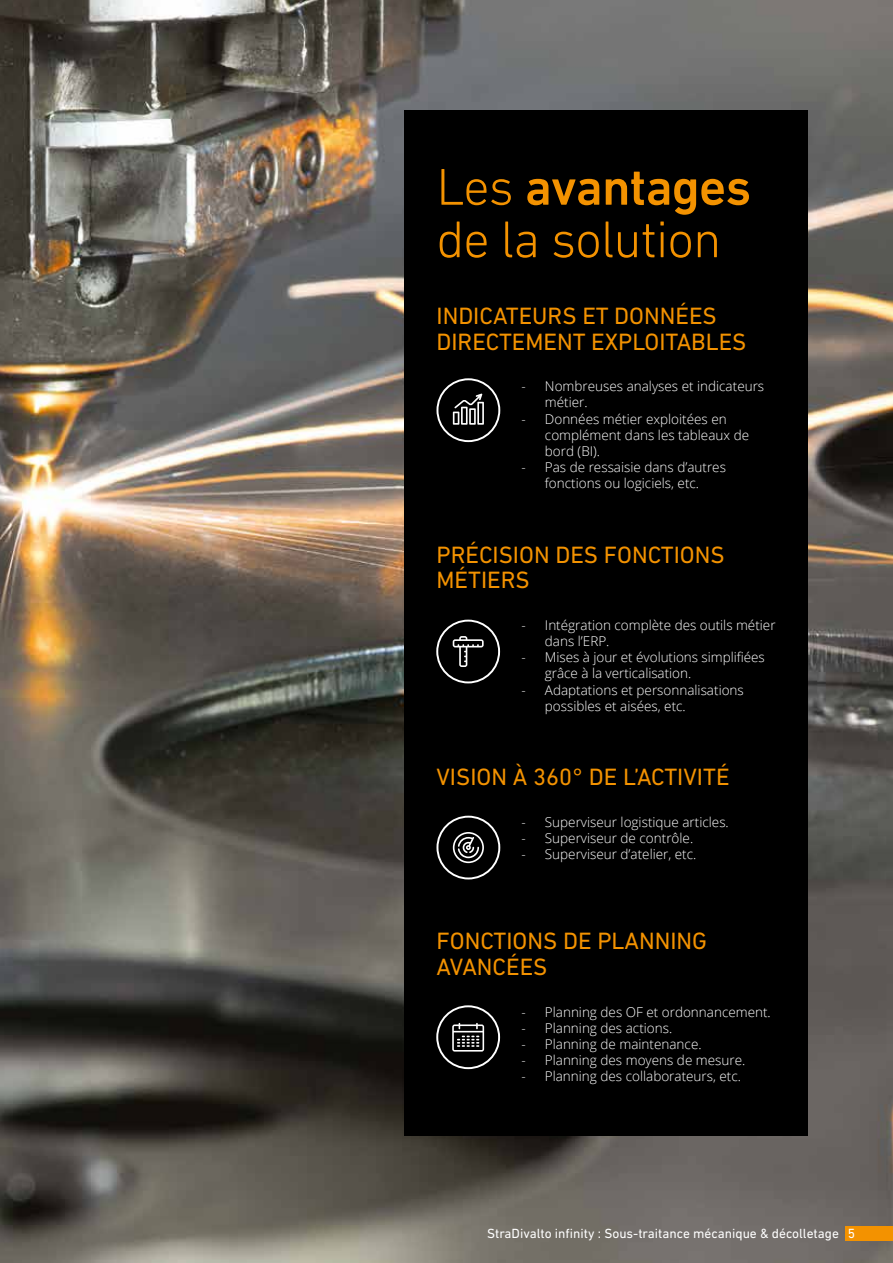
<style>
.page{position:relative;width:893px;height:1263px;background:#fff}
.page>*{position:absolute;margin:0;border:0;box-sizing:border-box;transform-origin:0 0}
.t1{font:300 52.5px/52.5px "DIN Next LT Pro";letter-spacing:-.02em;color:#f39200}
.t2{font:24px/25.5px "DIN Next LT Pro";color:#f39200}
.t3{font:300 13.5px/16.2px "Open Sans";color:#fff}
.t4{font:13.5px "DIN Next LT Pro";color:#fff}
.s1{font-weight:500}
</style>
<div class="page">
<img style="left:0;top:0;width:893px;height:1263px">
<div style="left:404px;top:111px;width:404px;height:1025px;background:#000"></div>
<div style="left:436px;top:816px;width:64px;height:63px;border:2px solid #fff;border-radius:50%"></div>
<svg style="left:453px;top:832px;width:31px;height:31px"></svg>
<div style="left:436px;top:1005px;width:64px;height:64px;border:2px solid #fff;border-radius:50%"></div>
<svg style="left:452px;top:1023px;width:32px;height:28px"></svg>
<div style="left:436px;top:620px;width:64px;height:63px;border:2px solid #fff;border-radius:50%"></div>
<svg style="left:453px;top:636px;width:31px;height:31px"></svg>
<div style="left:436px;top:378px;width:64px;height:64px;border:2px solid #fff;border-radius:50%"></div>
<svg style="left:453px;top:394px;width:31px;height:31px"></svg>
<div style="left:846px;top:1226px;width:47px;height:15px;background:#f39200"></div>
<h1 class="t1" style="left:436px;top:160px;width:316px">Les <span class="s1">avantages </span>de la solution</h1>
<h2 class="t2" style="left:436px;top:303px;width:311px">INDICATEURS ET DONNÉES<br>DIRECTEMENT EXPLOITABLES</h2>
<p class="t3" style="left:545px;top:378px;width:221px;text-indent:-23px">- Nombreuses analyses et indicateurs métier.</p>
<p class="t3" style="left:545px;top:410px;width:206px;text-indent:-23px">- Données métier exploitées en complément dans les tableaux de bord (BI).</p>
<p class="t3" style="left:521px;top:459px;width:206px;text-align:center">- Pas de ressaisie dans d’autres fonctions ou logiciels, etc.</p>
<h2 class="t2" style="left:436px;top:541px;width:290px">PRÉCISION DES FONCTIONS<br>MÉTIERS</h2>
<p class="t3" style="left:545px;top:616px;width:232px;text-indent:-23px">- Intégration complète des outils métier dans l’ERP.</p>
<p class="t3" style="left:545px;top:649px;width:221px;text-indent:-23px">- Mises à jour et évolutions simplifiées grâce à la verticalisation.</p>
<p class="t3" style="left:545px;top:681px;width:200px;text-indent:-23px">- Adaptations et personnalisations possibles et aisées, etc.</p>
<h2 class="t2" style="left:436px;top:764px;width:295px">VISION À 360° DE L’ACTIVITÉ</h2>
<p class="t3" style="left:522px;top:813px;width:209px">- Superviseur logistique articles.</p>
<p class="t3" style="left:521px;top:829px;width:173px">- Superviseur de contrôle.</p>
<p class="t3" style="left:521px;top:846px;width:176px">- Superviseur d’atelier, etc.</p>
<h2 class="t2" style="left:436px;top:928px;width:272px">FONCTIONS DE PLANNING<br>AVANCÉES</h2>
<p class="t3" style="left:522px;top:1003px;width:251px">- Planning des OF et ordonnancement.</p>
<p class="t3" style="left:521px;top:1019px;width:152px">- Planning des actions.</p>
<p class="t3" style="left:521px;top:1035px;width:182px">- Planning de maintenance.</p>
<p class="t3" style="left:521px;top:1052px;width:225px">- Planning des moyens de mesure.</p>
<p class="t3" style="left:521px;top:1068px;width:221px">- Planning des collaborateurs, etc.</p>
<p class="t4" style="left:487px;top:1226px;width:370px">StraDivalto infinity : Sous-traitance mécanique &amp; décolletage 5</p>
</div>
